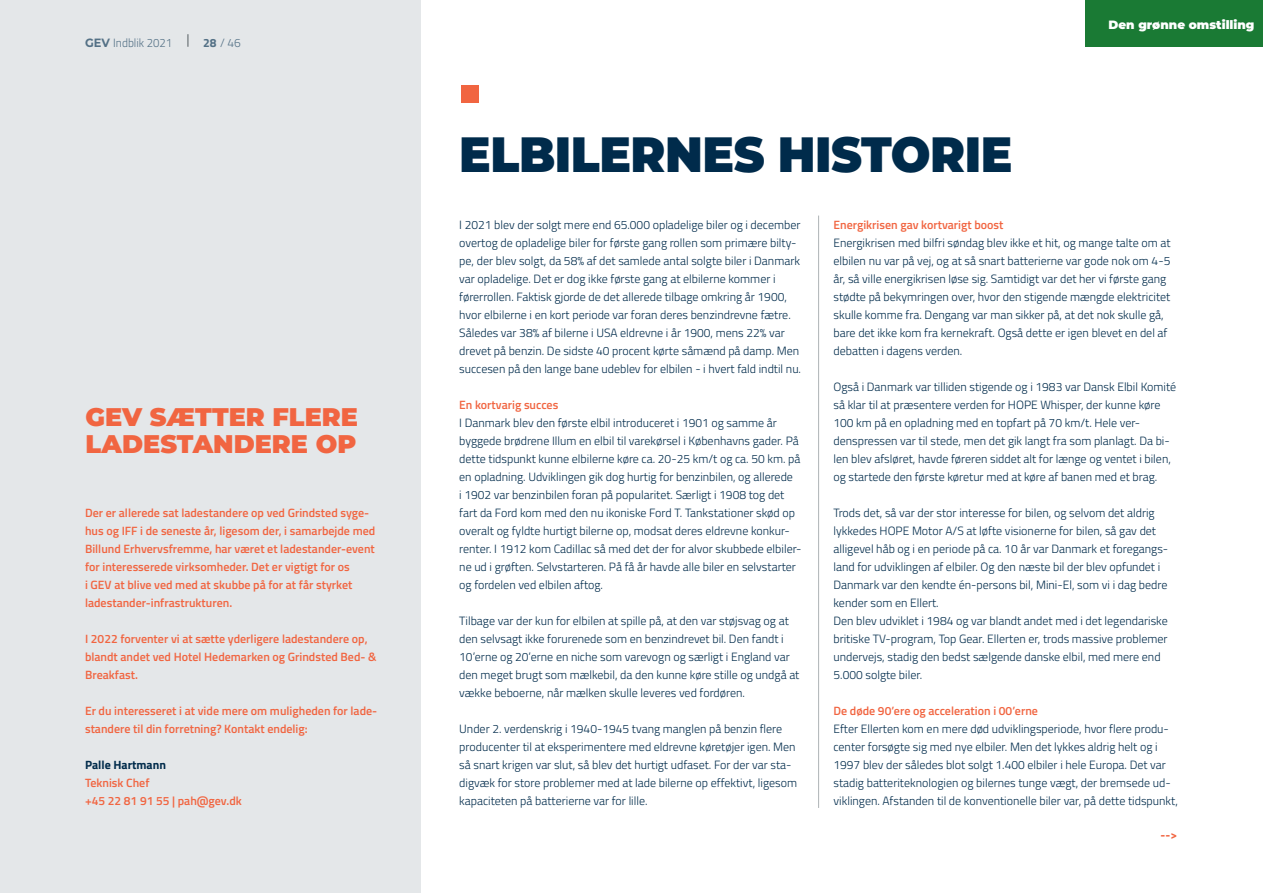
<style>
.page{position:relative;width:1263px;height:893px;background:#fff}
.page>*{position:absolute;margin:0;border:0;box-sizing:border-box;transform-origin:0 0}
.t1{font:900 49.5px "Montserrat";letter-spacing:-.01em;color:#002b4b;scale:.95 1}
.t2{font:900 25.5px/27px "Montserrat";color:#f16541}
.t3{font:300 12px/18px "Titillium Web";color:#002b4b}
.t4{font:600 12px/18px "Titillium Web";color:#f16541}
.t5{font:900 12px "Montserrat";color:#fff}
.t6{font:300 12px "Titillium Web";color:#547186;scale:.95 1}
.t7{font:700 12px "Titillium Web";color:#002b4b}
.t8{font:300 12px "Titillium Web";color:#547186}
.t9{font:700 12px "Titillium Web";color:#f16541}
.s1{font-family:"Montserrat";font-weight:700}
.s2{font-weight:700}
</style>
<div class="page">
<div style="left:0;top:0;width:421px;height:893px;background:#e4e7e9"></div>
<hr style="left:818px;top:216px;width:1px;height:592px;background:#aeb3b6">
<div style="left:461px;top:85px;width:18px;height:18px;background:#f16541"></div>
<svg style="left:188px;top:34px;width:1px;height:13px"></svg>
<div style="left:1086px;top:0;width:177px;height:47px;background:#1a7a34"></div>
<p class="t6" style="left:85px;top:34px;width:93px"><span class="s1">GEV</span> Indblik 2021</p>
<p class="t8" style="left:203px;top:34px;width:39px"><span class="s2">28</span> / 46</p>
<h2 class="t2" style="left:86px;top:402px;width:274px">GEV SÆTTER FLERE<br>LADESTANDERE OP</h2>
<p class="t4" style="left:85px;top:504px;width:292px">Der er allerede sat ladestandere op ved Grindsted syge&shy;hus og IFF i de seneste år, ligesom der, i samarbejde med Billund Erhvervsfremme, har været et ladestander-event for interesserede virksomheder. Det er vigtigt for os<br>i GEV at blive ved med at skubbe på for at får styrket ladestander-infrastrukturen.</p>
<p class="t4" style="left:85px;top:630px;width:293px">I 2022 forventer vi at sætte yderligere ladestandere op, blandt andet ved Hotel Hedemarken og Grindsted Bed- &amp;<br>Breakfast.</p>
<p class="t4" style="left:85px;top:702px;width:294px">Er du interesseret i at vide mere om muligheden for lade&shy;standere til din forretning? Kontakt endelig:</p>
<p class="t7" style="left:85px;top:756px;width:82px">Palle Hartmann</p>
<p class="t4" style="left:85px;top:774px;width:158px">Teknisk Chef<br>+45 22 81 91 55 | pah@gev.dk</p>
<h1 class="t1" style="left:459px;top:117px;width:584px">ELBILERNES HISTORIE</h1>
<p class="t5" style="left:1108px;top:16px;width:147px">Den grønne omstilling</p>
<p class="t3" style="left:459px;top:215px;width:343px">I 2021 blev der solgt mere end 65.000 opladelige biler og i december overtog de opladelige biler for første gang rollen som primære bilty&shy;pe, der blev solgt, da 58% af det samlede antal solgte biler i Danmark var opladelige. Det er dog ikke første gang at elbilerne kommer i førerrollen. Faktisk gjorde de det allerede tilbage omkring år 1900, hvor elbilerne i en kort periode var foran deres benzindrevne fætre.<br>Således var 38% af bilerne i USA eldrevne i år 1900, mens 22% var drevet på benzin. De sidste 40 procent kørte såmænd på damp. Men succesen på den lange bane udeblev for elbilen - i hvert fald indtil nu.</p>
<p class="t4" style="left:459px;top:395px;width:101px">En kortvarig succes</p>
<p class="t3" style="left:459px;top:413px;width:344px">I Danmark blev den første elbil introduceret i 1901 og samme år byggede brødrene Illum en elbil til varekørsel i Københavns gader. På dette tidspunkt kunne elbilerne køre ca. 20-25 km/t og ca. 50 km. på en opladning. Udviklingen gik dog hurtig for benzinbilen, og allerede<br>i 1902 var benzinbilen foran på popularitet. Særligt i 1908 tog det fart da Ford kom med den nu ikoniske Ford T. Tankstationer skød op overalt og fyldte hurtigt bilerne op, modsat deres eldrevne konkur&shy;renter. I 1912 kom Cadillac så med det der for alvor skubbede elbiler&shy;ne ud i grøften. Selvstarteren. På få år havde alle biler en selvstarter og fordelen ved elbilen aftog.</p>
<p class="t3" style="left:459px;top:611px;width:342px">Tilbage var der kun for elbilen at spille på, at den var støjsvag og at den selvsagt ikke forurenede som en benzindrevet bil. Den fandt i 10’erne og 20’erne en niche som varevogn og særligt i England var den meget brugt som mælkebil, da den kunne køre stille og undgå at vække beboerne, når mælken skulle leveres ved fordøren.</p>
<p class="t3" style="left:459px;top:719px;width:339px">Under 2. verdenskrig i 1940-1945 tvang manglen på benzin flere producenter til at eksperimentere med eldrevne køretøjer igen. Men så snart krigen var slut, så blev det hurtigt udfaset. For der var sta&shy;digvæk for store problemer med at lade bilerne op effektivt, ligesom kapaciteten på batterierne var for lille.</p>
<p class="t4" style="left:833px;top:215px;width:172px">Energikrisen gav kortvarigt boost</p>
<p class="t3" style="left:833px;top:233px;width:338px">Energikrisen med bilfri søndag blev ikke et hit, og mange talte om at elbilen nu var på vej, og at så snart batterierne var gode nok om 4-5 år, så ville energikrisen løse sig. Samtidigt var det her vi første gang stødte på bekymringen over, hvor den stigende mængde elektricitet skulle komme fra. Dengang var man sikker på, at det nok skulle gå, bare det ikke kom fra kernekraft. Også dette er igen blevet en del af debatten i dagens verden.</p>
<p class="t3" style="left:833px;top:377px;width:344px">Også i Danmark var tilliden stigende og i 1983 var Dansk Elbil Komité så klar til at præsentere verden for HOPE Whisper, der kunne køre 100 km på en opladning med en topfart på 70 km/t. Hele ver&shy;denspressen var til stede, men det gik langt fra som planlagt. Da bi&shy;len blev afsløret, havde føreren siddet alt for længe og ventet i bilen, og startede den første køretur med at køre af banen med et brag.</p>
<p class="t3" style="left:833px;top:503px;width:336px">Trods det, så var der stor interesse for bilen, og selvom det aldrig lykkedes HOPE Motor A/S at løfte visionerne for bilen, så gav det alligevel håb og i en periode på ca. 10 år var Danmark et foregangs&shy;land for udviklingen af elbiler. Og den næste bil der blev opfundet i Danmark var den kendte én-persons bil, Mini-El, som vi i dag bedre kender som en Ellert.<br>Den blev udviklet i 1984 og var blandt andet med i det legendariske britiske TV-program, Top Gear. Ellerten er, trods massive problemer undervejs, stadig den bedst sælgende danske elbil, med mere end 5.000 solgte biler.</p>
<p class="t4" style="left:833px;top:701px;width:206px">De døde 90’ere og acceleration i 00’erne</p>
<p class="t3" style="left:833px;top:719px;width:346px">Efter Ellerten kom en mere død udviklingsperiode, hvor flere produ&shy;center forsøgte sig med nye elbiler. Men det lykkes aldrig helt og i 1997 blev der således blot solgt 1.400 elbiler i hele Europa. Det var stadig batteriteknologien og bilernes tunge vægt, der bremsede ud&shy;viklingen. Afstanden til de konventionelle biler var, på dette tidspunkt,</p>
<p class="t9" style="left:1160px;top:825px;width:18px">--&gt;</p>
</div>
